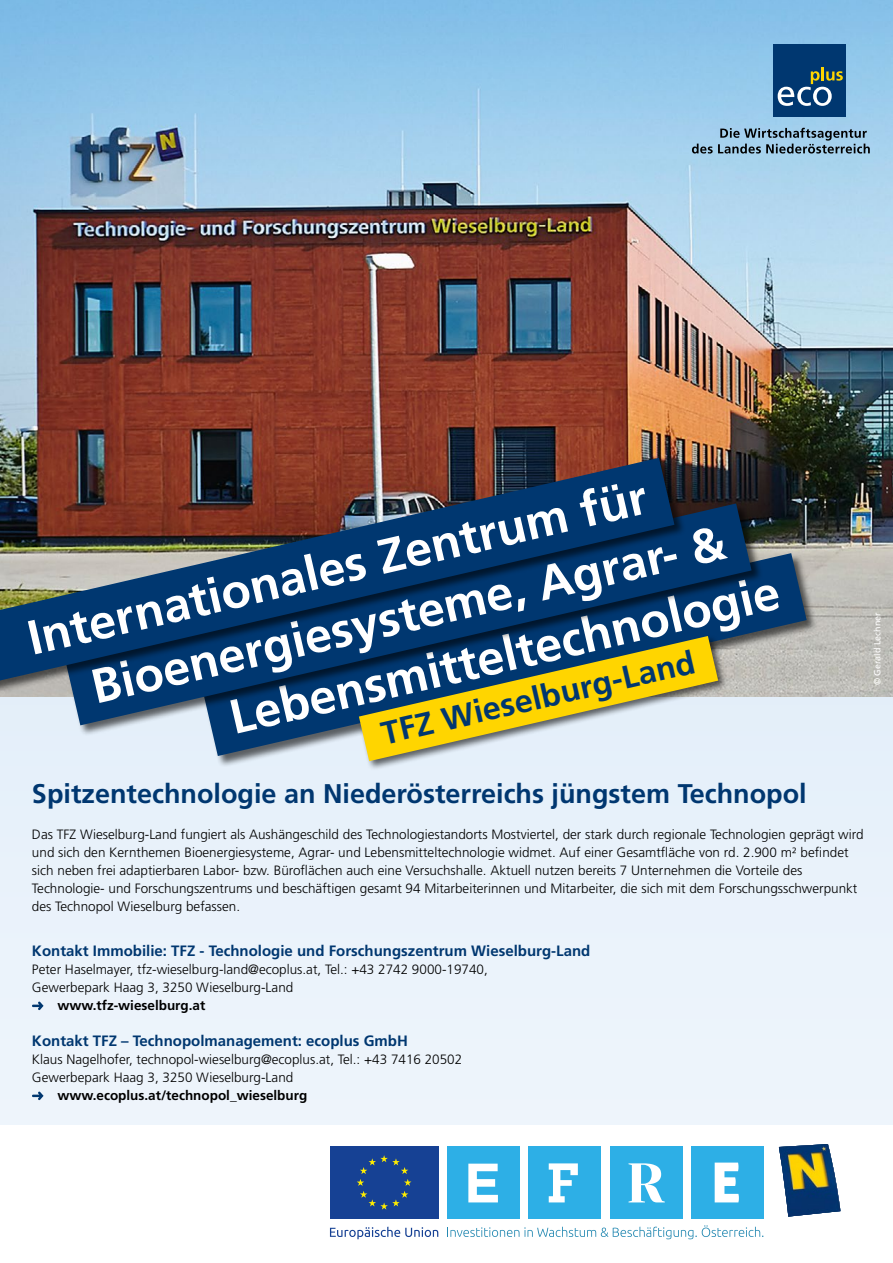
<style>
.page{position:relative;width:893px;height:1263px;background:#ebf3fb}
.page>*{position:absolute;margin:0;border:0;box-sizing:border-box;transform-origin:0 0}
.H1-Balken_blau_klein{font:700 48.45px "Frutiger LT Std";color:#fff}
.P-Balken_gelb_klein{font:700 32.25px "Frutiger LT Std";color:#003770}
.H2-Überschrift{font:700 27px "Frutiger LT Std";color:#003770}
.P-Hervorhebung{font:700 15px "Frutiger LT Std";color:#003770}
.P-Text{font:300 13.5px/18px "Frutiger LT Std";color:#000}
.P-Text-2{font:700 13.5px "Frutiger LT Std";color:#000}
.P-Copyright{font:9px "Frutiger LT Std";color:#fff}
</style>
<div class="page">
<div style="left:0;top:1126px;width:893px;height:137px;background:#fff"></div>
<div style="left:447px;top:1146px;width:73px;height:73px;background:#2dafe6"></div>
<div style="left:529px;top:1146px;width:72px;height:73px;background:#2dafe6"></div>
<div style="left:610px;top:1146px;width:72px;height:73px;background:#2dafe6"></div>
<div style="left:691px;top:1146px;width:72px;height:73px;background:#2dafe6"></div>
<svg style="left:549px;top:1163px;width:29px;height:39px"></svg>
<svg style="left:468px;top:1163px;width:30px;height:39px"></svg>
<svg style="left:628px;top:1163px;width:37px;height:39px"></svg>
<div style="left:330px;top:1146px;width:108px;height:73px;background:#164194"></div>
<svg style="left:357px;top:1155px;width:54px;height:54px"></svg>
<svg style="left:447px;top:1225px;width:316px;height:14px"></svg>
<svg style="left:715px;top:1162px;width:24px;height:40px"></svg>
<svg style="left:330px;top:1227px;width:108px;height:12px"></svg>
<img style="left:779px;top:1144px;width:61px;height:72px">
<img style="left:0;top:0;width:893px;height:696px">
<div style="left:203px;top:553px;width:615px;height:214px;background:#000;opacity:.6"></div>
<svg style="left:203px;top:553px;width:604px;height:203px"></svg>
<div style="left:357px;top:634px;width:371px;height:137px;background:#e5f0fa"></div>
<svg style="left:362px;top:737px;width:151px;height:24px"></svg>
<div style="left:65px;top:504px;width:698px;height:233px;background:#000;opacity:.6"></div>
<svg style="left:65px;top:503px;width:687px;height:222px;background:#6e806e"></svg>
<div style="left:0;top:458px;width:686px;height:238px;background:#000;opacity:.6"></div>
<svg style="left:0;top:458px;width:674px;height:222px;background:#2b405b"></svg>
<svg style="left:32px;top:1001px;width:12px;height:9px"></svg>
<svg style="left:32px;top:1091px;width:12px;height:9px"></svg>
<div style="left:774px;top:45px;width:72px;height:72px;background:#003770"></div>
<svg style="left:778px;top:67px;width:65px;height:39px"></svg>
<svg style="left:692px;top:128px;width:178px;height:26px;background:#7b9cb2"></svg>
<h1 class="H1-Balken_blau_klein" style="left:22px;top:611px;width:635px;rotate:-13deg">Internationales Zentrum für</h1>
<h1 class="H1-Balken_blau_klein" style="left:86px;top:660px;width:651px;rotate:-13deg">Bioenergiesysteme, Agrar- &amp;</h1>
<h1 class="H1-Balken_blau_klein" style="left:224px;top:690px;width:564px;rotate:-13deg">Lebensmitteltechnologie</h1>
<p class="P-Balken_gelb_klein" style="left:378px;top:715px;width:322px;rotate:-13deg">TFZ Wieselburg-Land</p>
<p class="P-Copyright" style="left:872px;top:685px;width:75px;rotate:-90deg">© Gerald Lechner</p>
<h2 class="H2-Überschrift" style="left:32px;top:778px;width:776px">Spitzentechnologie an Niederösterreichs jüngstem Technopol</h2>
<p class="P-Text" style="left:32px;top:826px;width:833px">Das TFZ Wieselburg-Land fungiert als Aushängeschild des Technologiestandorts Mostviertel, der stark durch regionale Technologien geprägt wird und sich den Kernthemen Bioenergiesysteme, Agrar- und Lebensmitteltechnologie widmet. Auf einer Gesamtfläche von rd. 2.900 m² befindet sich neben frei adaptierbaren Labor- bzw. Büroflächen auch eine Versuchshalle. Aktuell nutzen bereits 7 Unternehmen die Vorteile des Technologie- und Forschungszentrums und beschäftigen gesamt 94 Mitarbeiterinnen und Mitarbeiter, die sich mit dem Forschungsschwerpunkt des Technopol Wieselburg befassen.</p>
<p class="P-Hervorhebung" style="left:32px;top:942px;width:560px">Kontakt Immobilie: TFZ - Technologie und Forschungszentrum Wieselburg-Land</p>
<p class="P-Text" style="left:32px;top:961px;width:457px">Peter Haselmayer, tfz-wieselburg-land@ecoplus.at, Tel.: +43 2742 9000-19740,</p>
<p class="P-Text" style="left:32px;top:979px;width:263px">Gewerbepark Haag 3, 3250 Wieselburg-Land</p>
<p class="P-Text-2" style="left:58px;top:997px;width:149px">www.tfz-wieselburg.at</p>
<p class="P-Hervorhebung" style="left:32px;top:1032px;width:377px">Kontakt TFZ – Technopolmanagement: ecoplus GmbH</p>
<p class="P-Text" style="left:32px;top:1051px;width:432px">Klaus Nagelhofer, technopol-wieselburg@ecoplus.at, Tel.: +43 7416 20502</p>
<p class="P-Text" style="left:32px;top:1069px;width:263px">Gewerbepark Haag 3, 3250 Wieselburg-Land</p>
<p class="P-Text-2" style="left:58px;top:1087px;width:251px">www.ecoplus.at/technopol_wieselburg</p>
</div>
